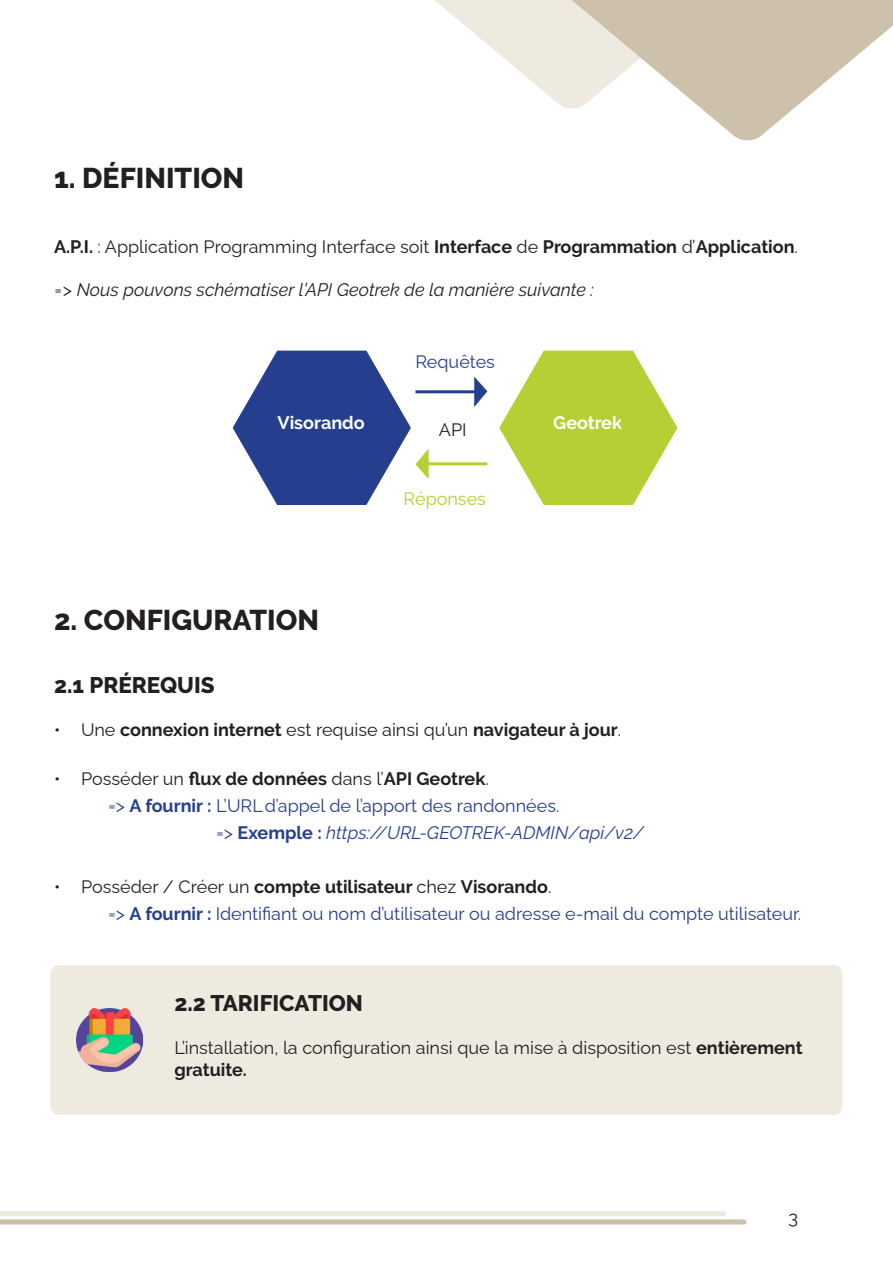
<style>
.page{position:relative;width:893px;height:1263px;background:#fff}
.page>*{position:absolute;margin:0;border:0;box-sizing:border-box;transform-origin:0 0}
.gros_titre{font:800 28.5px "Raleway";color:#231f20}
.sous_titre{font:800 22.5px "Raleway";color:#231f20}
.t1{font:18px/21.6px "Raleway";color:#231f20}
.t2{font:700 18px "Raleway";color:#231f20}
.sous_titre-2{font:18px "Raleway";color:#253f8e}
.t3{font:italic 18px "Raleway";color:#231f20}
.sous_titre-3{font:italic 18px "Raleway";color:#253f8e}
.t4{font:700 18px "Raleway";color:#fff}
.t5{font:18px "Raleway";color:#b5cf34}
.s1{font-weight:700}
.s2{font-weight:400}
.s3{font-style:normal}
.s4{font-weight:700;font-style:normal}
</style>
<div class="page">
<svg style="left:435px;top:0;width:117px;height:98px"></svg>
<svg style="left:552px;top:0;width:341px;height:141px;fill:#cdc1ab"></svg>
<svg style="left:0;top:1211px;width:746px;height:13px"></svg>
<svg style="left:499px;top:351px;width:178px;height:154px"></svg>
<hr style="left:415px;top:390px;width:70px;height:3px;background:#253f8e">
<hr style="left:418px;top:462px;width:69px;height:3px;background:#b5cf34">
<svg style="left:473px;top:376px;width:15px;height:31px"></svg>
<svg style="left:233px;top:351px;width:197px;height:154px"></svg>
<div style="left:50px;top:965px;width:793px;height:150px;background:#efeae0;border-radius:9px"></div>
<img style="left:77px;top:1008px;width:65px;height:64px">
<p class="gros_titre" style="left:54px;top:162px;width:192px">1. DÉFINITION</p>
<p class="t1" style="left:54px;top:234px;width:745px"><span class="s1">A.P.I.</span> : Application Programming Interface soit <span class="s1">Interface</span> de <span class="s1">Programmation</span> d’<span class="s1">Application</span>.</p>
<p class="t3" style="left:54px;top:279px;width:541px">=&gt; Nous pouvons schématiser l’API Geotrek de la manière suivante :</p>
<p class="sous_titre-2" style="left:415px;top:347px;width:81px">Requêtes</p>
<p class="t4" style="left:278px;top:412px;width:89px">Visorando</p>
<p class="t4" style="left:553px;top:412px;width:70px">Geotrek</p>
<p class="t1" style="left:439px;top:417px;width:29px">API</p>
<p class="gros_titre" style="left:54px;top:604px;width:267px">2. CONFIGURATION</p>
<p class="t5" style="left:404px;top:484px;width:84px">Réponses</p>
<p class="sous_titre" style="left:54px;top:672px;width:162px">2.1 PRÉREQUIS</p>
<p class="t2" style="left:54px;top:720px;width:569px"><span class="s2">• Une</span> connexion internet <span class="s2">est requise ainsi qu’un</span> navigateur à jour<span class="s2">.</span></p>
<p class="t2" style="left:54px;top:768px;width:436px"><span class="s2">• Posséder un</span> flux de données <span class="s2">dans l’</span>API Geotrek<span class="s2">.</span></p>
<p class="sous_titre-2" style="left:108px;top:791px;width:453px">=&gt; <span class="s1">A fournir :</span> L’URLd’appel de l’apport des randonnées.</p>
<p class="sous_titre-3" style="left:216px;top:822px;width:429px"><span class="s3">=&gt;</span> <span class="s4">Exemple :</span> https://URL-GEOTREK-ADMIN/api/v2/</p>
<p class="t2" style="left:54px;top:876px;width:499px"><span class="s2">• Posséder / Créer un</span> compte utilisateur <span class="s2">chez</span> Visorando<span class="s2">.</span></p>
<p class="sous_titre-2" style="left:108px;top:899px;width:695px">=&gt; <span class="s1">A fournir :</span> Identifiant ou nom d’utilisateur ou adresse e-mail du compte utilisateur.</p>
<p class="sous_titre" style="left:174px;top:990px;width:190px">2.2 TARIFICATION</p>
<p class="t1" style="left:174px;top:1035px;width:630px">L’installation, la configuration ainsi que la mise à disposition est <span class="s1">entièrement gratuite.</span></p>
<p class="t1" style="left:788px;top:1204px;width:11px">3</p>
</div>
